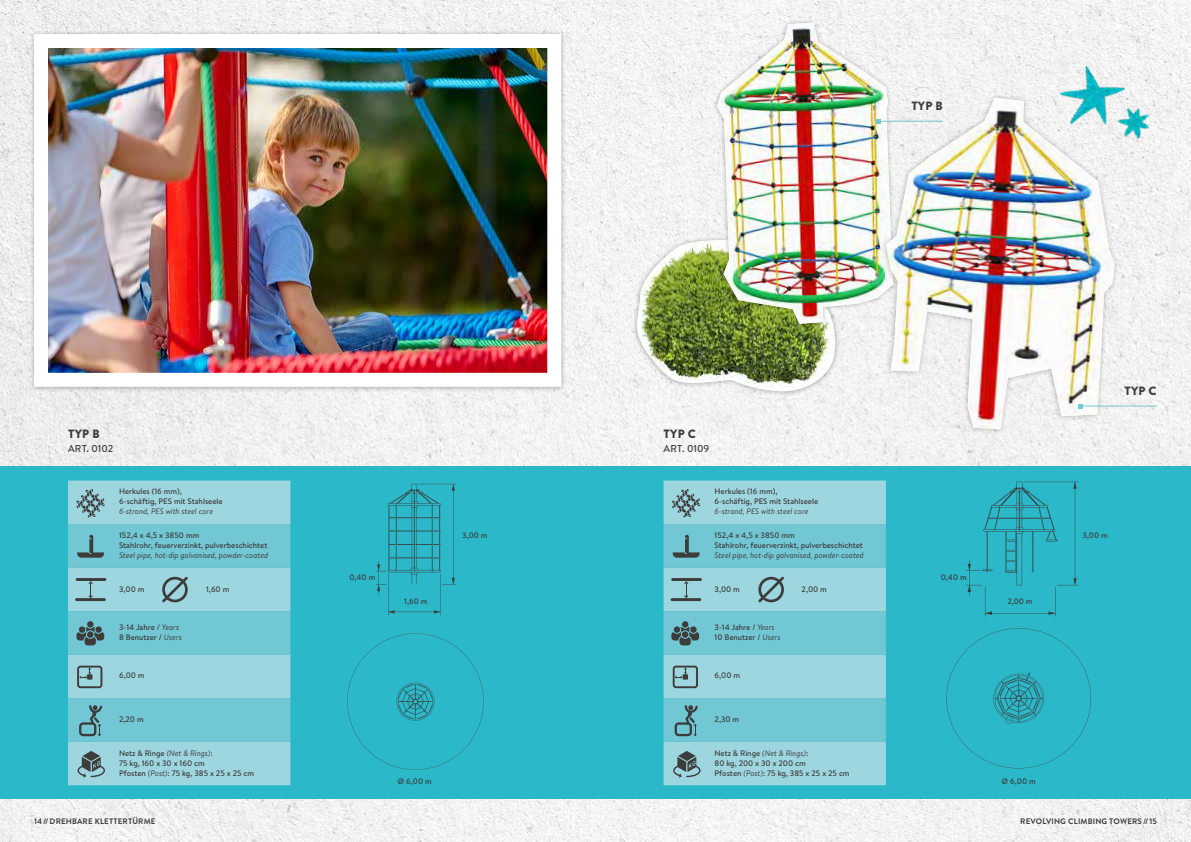
<style>
.page{position:relative;width:1191px;height:842px;background:#fff}
.page>*{position:absolute;margin:0;border:0;box-sizing:border-box;transform-origin:0 0}
.t1{font:900 12px "Brandon Text";letter-spacing:.02em;color:#3c3c3b}
.t2{font:500 10px "Brandon Text";color:#3c3c3b}
.t3{font:500 8px/10px "Brandon Text";color:#3c3c3b}
.t4{font:italic 8px "Brandon Text";color:#3c3c3b}
.t5{font:700 8px "Brandon Text";letter-spacing:.02em;color:#3c3c3b}
.s1{font-weight:400;font-style:italic}
.s2{font-weight:400;font-size:12px}
.s3{color:#fff}
</style>
<div class="page">
<img style="left:0;top:0;width:1191px;height:842px">
<div style="left:0;top:466px;width:1191px;height:333px;background:#2bb8c9"></div>
<div style="left:68px;top:480px;width:222px;height:305px;background:#9ed6e0"></div>
<svg style="left:68px;top:524px;width:222px;height:218px;background:#82ccd8"></svg>
<div style="left:29px;top:29px;width:537px;height:363px;background:#000;opacity:.3"></div>
<img style="left:49px;top:49px;width:497px;height:323px">
<div style="left:632px;top:234px;width:208px;height:162px;background:#000;opacity:.3"></div>
<svg style="left:629px;top:236px;width:209px;height:157px"></svg>
<img style="left:636px;top:240px;width:197px;height:152px">
<div style="left:663px;top:480px;width:223px;height:305px;background:#9ed6e0"></div>
<svg style="left:663px;top:524px;width:223px;height:218px;background:#82ccd8"></svg>
<img style="left:1046px;top:48px;width:110px;height:118px">
<svg style="left:709px;top:15px;width:191px;height:316px;fill:#f0f0f0"></svg>
<img style="left:717px;top:23px;width:176px;height:301px">
<img style="left:869px;top:86px;width:261px;height:356px">
<img style="left:886px;top:98px;width:228px;height:331px">
<hr style="left:1081px;top:405px;width:76px;height:1px;background:#72c7d4">
<svg style="left:1079px;top:404px;width:4px;height:4px"></svg>
<hr style="left:878px;top:121px;width:65px;height:1px;background:#72c7d4">
<svg style="left:876px;top:119px;width:4px;height:4px"></svg>
<svg style="left:347px;top:633px;width:136px;height:137px"></svg>
<svg style="left:375px;top:484px;width:81px;height:131px"></svg>
<svg style="left:162px;top:577px;width:26px;height:25px"></svg>
<svg style="left:946px;top:628px;width:145px;height:140px"></svg>
<svg style="left:966px;top:482px;width:112px;height:135px"></svg>
<svg style="left:758px;top:577px;width:26px;height:25px"></svg>
<svg style="left:77px;top:535px;width:27px;height:23px"></svg>
<svg style="left:79px;top:705px;width:23px;height:31px"></svg>
<svg style="left:77px;top:666px;width:25px;height:22px"></svg>
<svg style="left:78px;top:751px;width:27px;height:26px"></svg>
<svg style="left:76px;top:489px;width:29px;height:28px"></svg>
<div style="left:87px;top:621px;width:7px;height:7px;background:#3c3c3b;border-radius:50%"></div>
<svg style="left:76px;top:627px;width:28px;height:18px"></svg>
<hr style="left:76px;top:578px;width:30px;height:3px;background:#3c3c3b">
<hr style="left:75px;top:598px;width:31px;height:3px;background:#3c3c3b">
<svg style="left:89px;top:581px;width:4px;height:17px"></svg>
<hr style="left:671px;top:578px;width:31px;height:3px;background:#3c3c3b">
<hr style="left:670px;top:598px;width:31px;height:3px;background:#3c3c3b">
<svg style="left:684px;top:581px;width:4px;height:17px"></svg>
<svg style="left:672px;top:535px;width:27px;height:23px"></svg>
<svg style="left:674px;top:705px;width:24px;height:31px"></svg>
<svg style="left:672px;top:666px;width:26px;height:22px"></svg>
<svg style="left:673px;top:751px;width:27px;height:26px"></svg>
<svg style="left:672px;top:489px;width:28px;height:28px"></svg>
<div style="left:682px;top:621px;width:6px;height:7px;background:#3c3c3b;border-radius:50%"></div>
<svg style="left:671px;top:627px;width:28px;height:18px"></svg>
<h1 class="t1" style="left:68px;top:425px;width:33px">TYP B</h1>
<p class="t2" style="left:68px;top:442px;width:47px">ART. 0102</p>
<p class="t3" style="left:119px;top:486px;width:105px">Herkules (16 mm),<br>6-schäftig, PES mit Stahlseele</p>
<p class="t4" style="left:119px;top:506px;width:95px">6-strand, PES with steel core</p>
<p class="t3" style="left:119px;top:530px;width:150px">152,4 x 4,5 x 3850 mm<br>Stahlrohr, feuerverzinkt, pulverbeschichtet</p>
<p class="t4" style="left:119px;top:550px;width:151px">Steel pipe, hot-dip galvanised, powder-coated</p>
<p class="t3" style="left:119px;top:584px;width:27px">3,00 m</p>
<p class="t3" style="left:206px;top:584px;width:25px">1,60 m</p>
<p class="t3" style="left:119px;top:622px;width:64px">3-14 Jahre / <span class="s1">Years<br></span>8 Benutzer / <span class="s1">Users</span></p>
<p class="t3" style="left:119px;top:670px;width:27px">6,00 m</p>
<p class="t3" style="left:119px;top:714px;width:26px">2,20 m</p>
<p class="t3" style="left:119px;top:748px;width:136px">Netz &amp; Ringe <span class="s1">(Net &amp; Rings)</span>:<br>75 kg, 160 x 30 x 160 cm<br>Pfosten <span class="s1">(Post)</span>: 75 kg, 385 x 25 x 25 cm</p>
<p class="t3" style="left:349px;top:572px;width:27px">0,40 m</p>
<p class="t3" style="left:404px;top:596px;width:25px">1,60 m</p>
<p class="t3" style="left:462px;top:530px;width:27px">3,00 m</p>
<p class="t3" style="left:397px;top:776px;width:36px"><span class="s2">ø</span> 6,00 m</p>
<h1 class="t1" style="left:911px;top:97px;width:33px">TYP B</h1>
<h1 class="t1" style="left:663px;top:425px;width:34px">TYP C</h1>
<p class="t2" style="left:663px;top:442px;width:47px">ART. 0109</p>
<p class="t3" style="left:714px;top:486px;width:105px">Herkules (16 mm),<br>6-schäftig, PES mit Stahlseele</p>
<p class="t4" style="left:714px;top:506px;width:95px">6-strand, PES with steel core</p>
<p class="t3" style="left:714px;top:530px;width:150px">152,4 x 4,5 x 3850 mm<br>Stahlrohr, feuerverzinkt, pulverbeschichtet</p>
<p class="t4" style="left:714px;top:550px;width:151px">Steel pipe, hot-dip galvanised, powder-coated</p>
<p class="t3" style="left:714px;top:584px;width:27px">3,00 m</p>
<p class="t3" style="left:801px;top:584px;width:27px">2,00 m</p>
<p class="t3" style="left:714px;top:622px;width:67px">3-14 Jahre / <span class="s1">Years<br></span>10 Benutzer / <span class="s1">Users</span></p>
<p class="t3" style="left:714px;top:670px;width:27px">6,00 m</p>
<p class="t3" style="left:714px;top:714px;width:26px">2,30 m</p>
<p class="t3" style="left:714px;top:748px;width:136px">Netz &amp; Ringe <span class="s1">(Net &amp; Rings)</span>:<br>80 kg, 200 x 30 x 200 cm<br>Pfosten <span class="s1">(Post)</span>: 75 kg, 385 x 25 x 25 cm</p>
<h1 class="t1" style="left:1124px;top:383px;width:34px">TYP C</h1>
<p class="t3" style="left:940px;top:572px;width:27px">0,40 m</p>
<p class="t3" style="left:1007px;top:596px;width:27px">2,00 m</p>
<p class="t3" style="left:1082px;top:530px;width:27px">3,00 m</p>
<p class="t3" style="left:1001px;top:776px;width:36px"><span class="s2">ø</span> 6,00 m</p>
<p class="t5" style="left:34px;top:815px;width:123px"><span class="s3">14//DREHB</span>ARE KLETTERTÜRME</p>
<p class="t5" style="left:1020px;top:815px;width:138px">REVOLVING CLIMBING TOWERS <span class="s3">//15</span></p>
</div>
